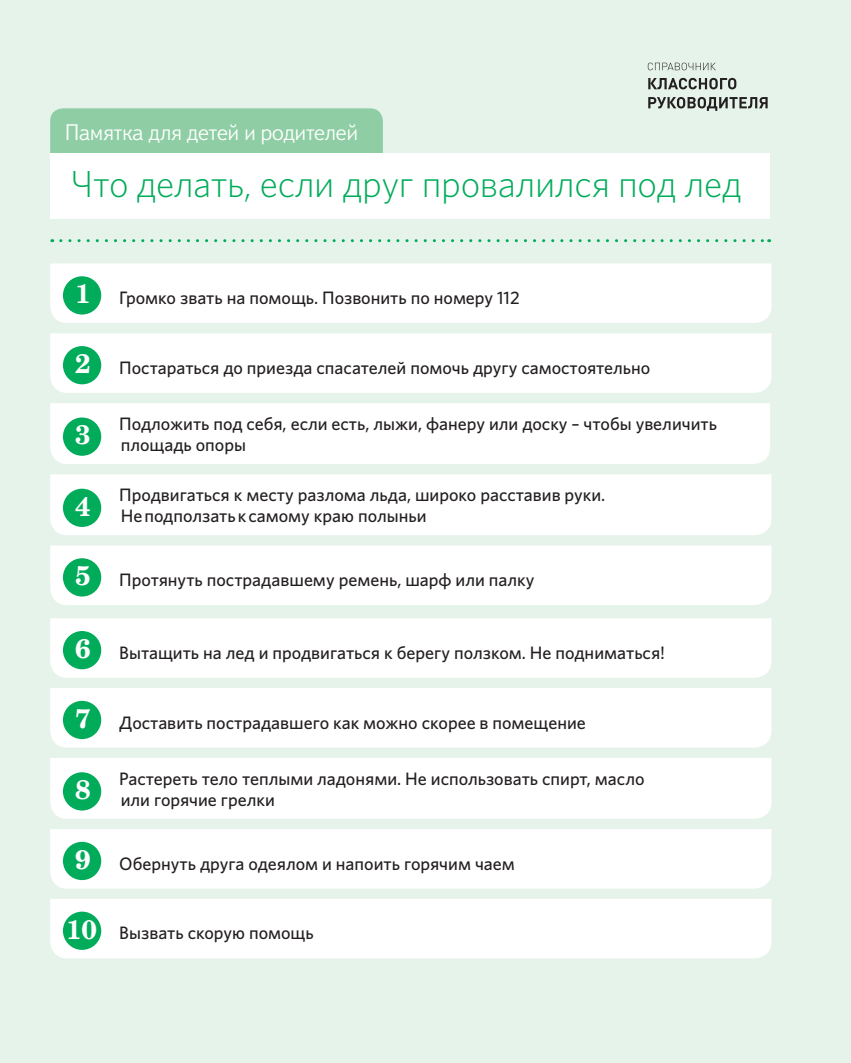
<style>
.page{position:relative;width:851px;height:1063px;background:#fff}
.page>*{position:absolute;margin:0;border:0;box-sizing:border-box;transform-origin:0 0}
.t1{font:300 37.65px "Whitney";letter-spacing:-.01em;color:#00ac5a}
.t2{font:700 27px "Century Schlbk Cyr";color:#fff}
.t3{font:300 22.5px "Textbook New";color:#fff}
.t4{font:500 18px/21px "Whitney";color:#231f20}
.s1{font-family:"Century Schlbk Cyr";font-weight:700;font-size:27px;color:#fff}
</style>
<div class="page">
<div style="left:0;top:0;width:850px;height:1063px;background:#e6f3ea"></div>
<div style="left:50px;top:108px;width:333px;height:71px;background:#8fcea5;border-radius:13px"></div>
<div style="left:50px;top:154px;width:720px;height:65px;background:#fff"></div>
<svg style="left:61px;top:239px;width:708px;height:3px"></svg>
<svg style="left:647px;top:63px;width:68px;height:7px"></svg>
<svg style="left:648px;top:78px;width:88px;height:11px"></svg>
<svg style="left:648px;top:97px;width:119px;height:14px"></svg>
<div style="left:50px;top:264px;width:721px;height:59px;background:#fff"></div>
<div style="left:63px;top:276px;width:38px;height:39px;background:#00ac5a;border-radius:50%"></div>
<div style="left:50px;top:333px;width:721px;height:60px;background:#fff"></div>
<div style="left:63px;top:346px;width:38px;height:38px;background:#00ac5a;border-radius:50%"></div>
<div style="left:50px;top:403px;width:720px;height:61px;background:#fff"></div>
<div style="left:63px;top:418px;width:38px;height:38px;background:#00ac5a;border-radius:50%"></div>
<div style="left:50px;top:474px;width:721px;height:61px;background:#fff"></div>
<div style="left:63px;top:489px;width:38px;height:38px;background:#00ac5a;border-radius:50%"></div>
<div style="left:50px;top:546px;width:721px;height:59px;background:#fff"></div>
<div style="left:63px;top:558px;width:38px;height:39px;background:#00ac5a;border-radius:50%"></div>
<div style="left:50px;top:618px;width:721px;height:60px;background:#fff"></div>
<div style="left:63px;top:631px;width:38px;height:38px;background:#00ac5a;border-radius:50%"></div>
<div style="left:50px;top:688px;width:721px;height:60px;background:#fff"></div>
<div style="left:63px;top:701px;width:38px;height:38px;background:#00ac5a;border-radius:50%"></div>
<div style="left:50px;top:758px;width:721px;height:61px;background:#fff"></div>
<div style="left:63px;top:772px;width:38px;height:39px;background:#00ac5a;border-radius:50%"></div>
<div style="left:50px;top:829px;width:721px;height:60px;background:#fff"></div>
<div style="left:63px;top:842px;width:38px;height:38px;background:#00ac5a;border-radius:50%"></div>
<div style="left:50px;top:899px;width:721px;height:59px;background:#fff"></div>
<div style="left:63px;top:912px;width:38px;height:38px;background:#00ac5a;border-radius:50%"></div>
<p class="t3" style="left:65px;top:119px;width:294px">Памятка для детей и родителей</p>
<h1 class="t1" style="left:71px;top:159px;width:672px">Что делать, если друг провалился под лед</h1>
<h2 class="t2" style="left:75px;top:277px;width:17px">1</h2>
<p class="t4" style="left:119px;top:287px;width:402px">Громко звать на помощь. Позвонить по номеру 112</p>
<h2 class="t2" style="left:75px;top:346px;width:17px">2</h2>
<p class="t4" style="left:119px;top:357px;width:532px">Постараться до приезда спасателей помочь другу самостоятельно</p>
<h2 class="t2" style="left:75px;top:418px;width:17px">3</h2>
<p class="t4" style="left:119px;top:413px;width:599px">Подложить под себя, если есть, лыжи, фанеру или доску – чтобы увеличить площадь опоры</p>
<h2 class="t2" style="left:75px;top:489px;width:17px">4</h2>
<p class="t4" style="left:119px;top:484px;width:487px">Продвигаться к месту разлома льда, широко расставив руки.<br>Не подползать к самому краю полыньи</p>
<h2 class="t2" style="left:75px;top:559px;width:17px">5</h2>
<p class="t4" style="left:119px;top:569px;width:416px">Протянуть пострадавшему ремень, шарф или палку</p>
<h2 class="t2" style="left:75px;top:631px;width:17px">6</h2>
<p class="t4" style="left:119px;top:642px;width:547px">Вытащить на лед и продвигаться к берегу ползком. Не подниматься!</p>
<h2 class="t2" style="left:75px;top:701px;width:17px">7</h2>
<p class="t4" style="left:119px;top:712px;width:468px">Доставить пострадавшего как можно скорее в помещение</p>
<h2 class="t2" style="left:75px;top:773px;width:17px">8</h2>
<p class="t4" style="left:119px;top:768px;width:526px">Растереть тело теплыми ладонями. Не использовать спирт, масло или горячие грелки</p>
<h2 class="t2" style="left:75px;top:842px;width:17px">9</h2>
<p class="t4" style="left:119px;top:853px;width:397px">Обернуть друга одеялом и напоить горячим чаем</p>
<p class="t4" style="left:66px;top:922px;width:249px"><span class="s1">10</span> Вызвать скорую помощь</p>
</div>
